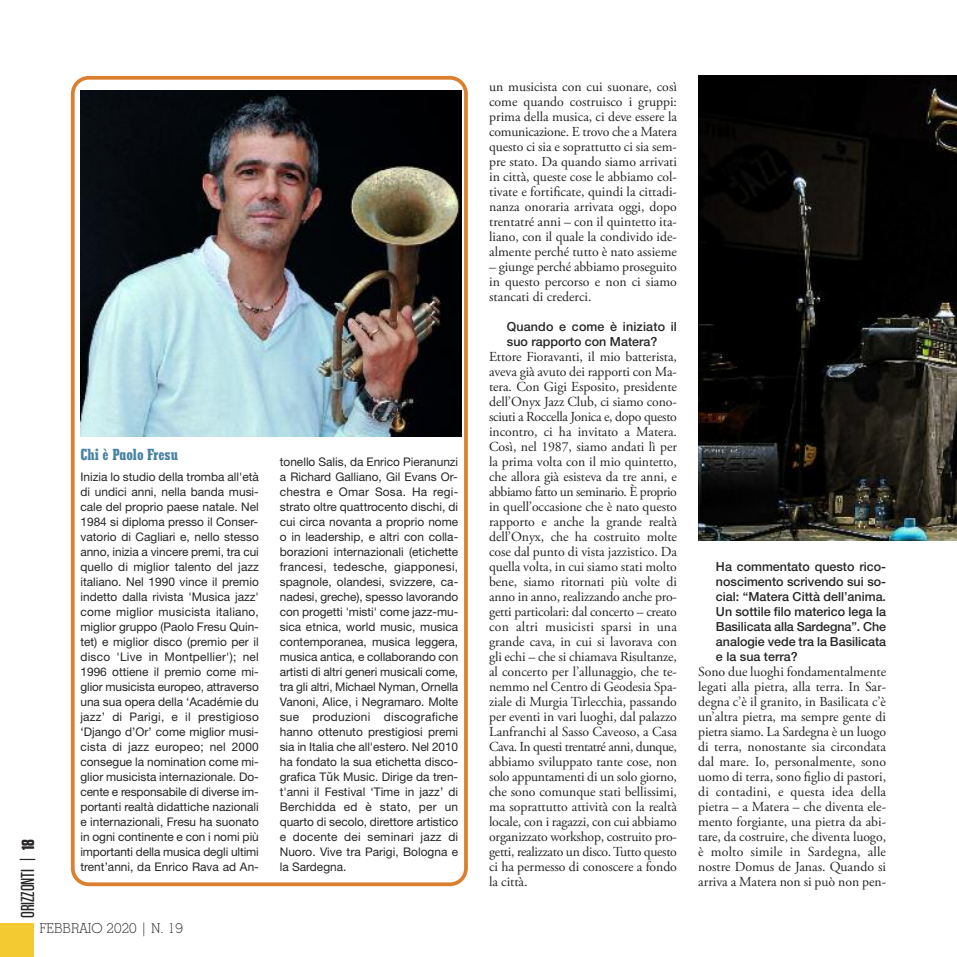
<style>
.page{position:relative;width:957px;height:957px;background:#fff}
.page>*{position:absolute;margin:0;border:0;box-sizing:border-box;transform-origin:0 0}
.t1{font:500 18.75px "Tungsten";color:#272526}
.t2{font:800 condensed 15px "Stymie BT";color:#4683a3}
.t3{font:13.75px/15px "Adobe Garamond Pro";color:#272526;text-align:justify}
.t4{font:300 13.75px "Stymie BT";color:#272526}
.t5{font:500 12.5px/15px "Helvetica Neue";color:#272526}
.t6{font:11.88px/15px "Helvetica Neue";color:#272526;text-align:justify}
.s1{font-weight:700;font-size:17.5px}
.s2{font-family:"Lucida Grande"}
</style>
<div class="page">
<div style="left:0;top:923px;width:34px;height:34px;background:#f3ca32"></div>
<svg style="left:71px;top:76px;width:397px;height:810px"></svg>
<img style="left:81px;top:91px;width:380px;height:345px">
<img style="left:698px;top:76px;width:259px;height:465px">
<h1 class="t1" style="left:17px;top:918px;width:80px;rotate:-90deg">ORIZZONTI | <span class="s1">18</span></h1>
<p class="t2" style="left:80px;top:448px;width:99px">Chi è Paolo Fresu</p>
<p class="t6" style="left:80px;top:470px;width:180px">Inizia lo studio della tromba all'età di undici anni, nella banda musi&shy;cale del proprio paese natale. Nel 1984 si diploma presso il Conser&shy;vatorio di Cagliari e, nello stesso anno, inizia a vincere premi, tra cui quello di miglior talento del jazz italiano. Nel 1990 vince il premio indetto dalla rivista 'Musica jazz' come miglior musicista italiano, miglior gruppo (Paolo Fresu Quin&shy;tet) e miglior disco (premio per il disco 'Live in Montpellier'); nel 1996 ottiene il premio come mi&shy;glior musicista europeo, attraverso una sua opera della ‘Académie du jazz’ di Parigi, e il prestigioso ‘Django d’Or’ come miglior musi&shy;cista di jazz europeo; nel 2000 consegue la nomination come mi&shy;glior musicista internazionale. Do&shy;cente e responsabile di diverse im&shy;portanti realtà didattiche nazionali e internazionali, Fresu ha suonato in ogni continente e con i nomi più importanti della musica degli ultimi trent’anni, da Enrico Rava ad An-</p>
<p class="t4" style="left:39px;top:923px;width:145px">FEBBRAIO 2020 | N. 19</p>
<p class="t6" style="left:280px;top:455px;width:180px">tonello Salis, da Enrico Pieranunzi a Richard Galliano, Gil Evans Or&shy;chestra e Omar Sosa. Ha regi&shy;strato oltre quattrocento dischi, di cui circa novanta a proprio nome o in leadership, e altri con colla&shy;borazioni internazionali (etichette francesi, tedesche, giapponesi, spagnole, olandesi, svizzere, ca&shy;nadesi, greche), spesso lavorando con progetti 'misti' come jazz-mu&shy;sica etnica, world music, musica contemporanea, musica leggera, musica antica, e collaborando con artisti di altri generi musicali come, tra gli altri, Michael Nyman, Ornella Vanoni, Alice, i Negramaro. Molte sue produzioni discografiche hanno ottenuto prestigiosi premi sia in Italia che all'estero. Nel 2010 ha fondato la sua etichetta disco&shy;grafica T<span class="s2">ŭ</span>k Music. Dirige da tren&shy;t'anni il Festival ‘Time in jazz’ di Berchidda ed è stato, per un quarto di secolo, direttore artistico e docente dei seminari jazz di Nuoro. Vive tra Parigi, Bologna e la Sardegna.</p>
<p class="t3" style="left:489px;top:80px;width:189px">un musicista con cui suonare, così come quando costruisco i gruppi: prima della musica, ci deve essere la comunicazione. E trovo che a Matera questo ci sia e soprattutto ci sia sem&shy;pre stato. Da quando siamo arrivati in città, queste cose le abbiamo col&shy;tivate e fortificate, quindi la cittadi&shy;nanza onoraria arrivata oggi, dopo trentatré anni – con il quintetto ita&shy;liano, con il quale la condivido ide&shy;almente perché tutto è nato assieme</p>
<p class="t3" style="left:489px;top:260px;width:189px">– giunge perché abbiamo proseguito in questo percorso e non ci siamo stancati di crederci.</p>
<p class="t5" style="left:507px;top:320px;width:172px">Quando e come è iniziato il suo rapporto con Matera?</p>
<p class="t3" style="left:489px;top:350px;width:189px">Ettore Fioravanti, il mio batterista, aveva già avuto dei rapporti con Ma&shy;tera. Con Gigi Esposito, presidente dell’Onyx Jazz Club, ci siamo cono&shy;sciuti a Roccella Jonica e, dopo questo incontro, ci ha invitato a Matera.<br>Così, nel 1987, siamo andati lì per la prima volta con il mio quintetto, che allora già esisteva da tre anni, e abbiamo fatto un seminario. È proprio in quell’occasione che è nato questo rapporto e anche la grande realtà dell’Onyx, che ha costruito molte cose dal punto di vista jazzistico. Da quella volta, in cui siamo stati molto bene, siamo ritornati più volte di anno in anno, realizzando anche pro&shy;getti particolari: dal concerto – creato con altri musicisti sparsi in una grande cava, in cui si lavorava con gli echi – che si chiamava Risultanze, al concerto per l’allunaggio, che te&shy;nemmo nel Centro di Geodesia Spa&shy;ziale di Murgia Tirlecchia, passando per eventi in vari luoghi, dal palazzo Lanfranchi al Sasso Caveoso, a Casa Cava. In questi trentatré anni, dunque, abbiamo sviluppato tante cose, non solo appuntamenti di un solo giorno, che sono comunque stati bellissimi, ma soprattutto attività con la realtà locale, con i ragazzi, con cui abbiamo organizzato workshop, costruito pro&shy;getti, realizzato un disco. Tutto questo ci ha permesso di conoscere a fondo la città.</p>
<p class="t5" style="left:716px;top:560px;width:172px;text-align:justify">Ha commentato questo rico&shy;noscimento scrivendo sui so&shy;cial: “Matera Città dell’anima.<br>Un sottile filo materico lega la Basilicata alla Sardegna”. Che analogie vede tra la Basilicata e la sua terra?</p>
<p class="t3" style="left:698px;top:665px;width:189px">Sono due luoghi fondamentalmente legati alla pietra, alla terra. In Sar&shy;degna c’è il granito, in Basilicata c’è un’altra pietra, ma sempre gente di pietra siamo. La Sardegna è un luogo di terra, nonostante sia circondata dal mare. Io, personalmente, sono uomo di terra, sono figlio di pastori, di contadini, e questa idea della pietra – a Matera – che diventa ele&shy;mento forgiante, una pietra da abi&shy;tare, da costruire, che diventa luogo, è molto simile in Sardegna, alle nostre Domus de Janas. Quando si arriva a Matera non si può non pen-</p>
</div>
